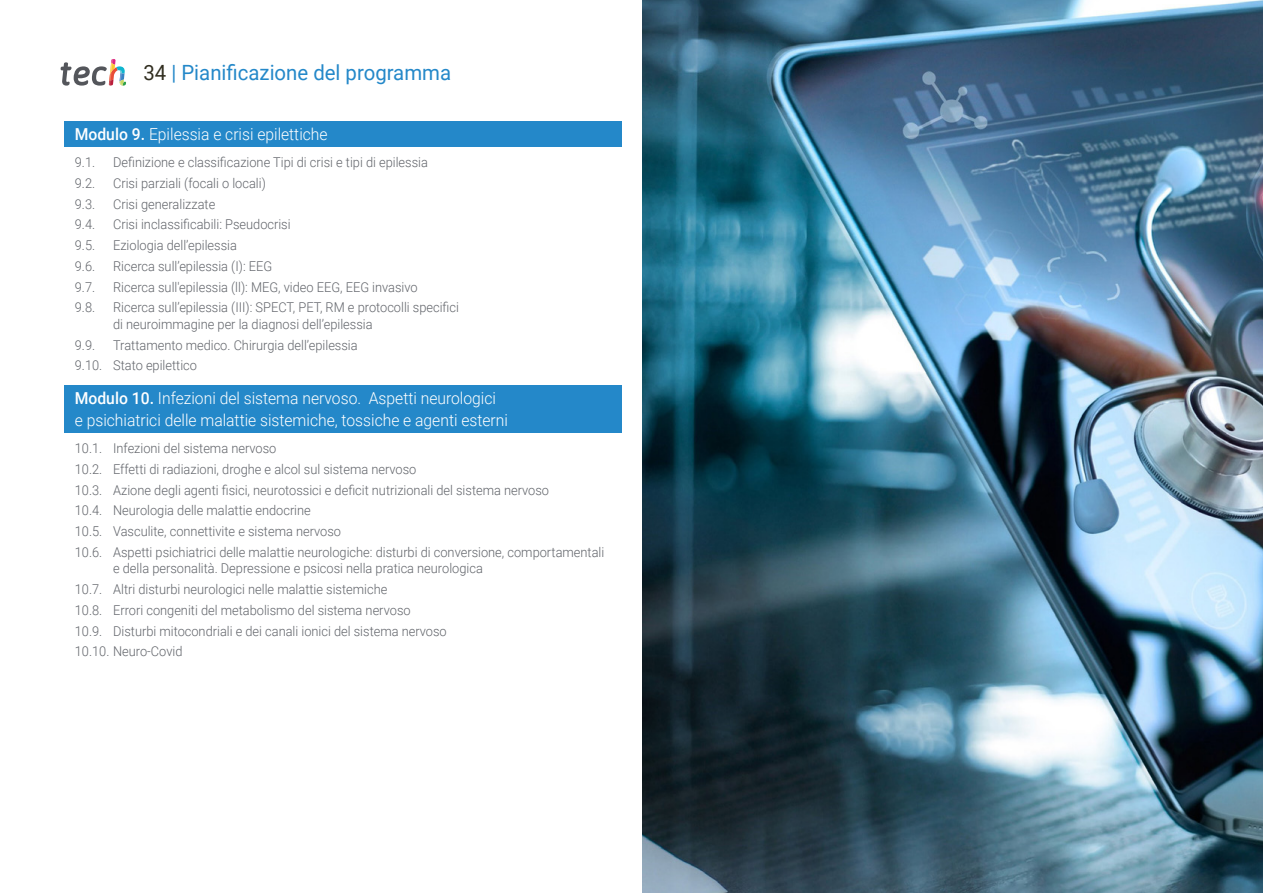
<style>
.page{position:relative;width:1263px;height:893px;background:#fff}
.page>*{position:absolute;margin:0;border:0;box-sizing:border-box;transform-origin:0 0}
.t1{font:21px "Roboto";color:#2488c9}
.t2{font:300 16.5px/22.5px "Roboto";color:#fff;scale:.95 1}
.t3{font:300 13.5px/20.7px "Roboto";color:#61646a;scale:.95 1}
.s1{color:#312e20}
.s2{font-weight:500}
</style>
<div class="page">
<div style="left:64px;top:121px;width:557px;height:25px;background:#2488c9"></div>
<div style="left:64px;top:385px;width:557px;height:47px;background:#2488c9"></div>
<svg style="left:61px;top:59px;width:65px;height:27px"></svg>
<img style="left:642px;top:0;width:621px;height:893px">
<h1 class="t1" style="left:144px;top:57px;width:309px"><span class="s1">34</span> | Pianificazione del programma</h1>
<p class="t2" style="left:75px;top:122px;width:268px"><span class="s2">Modulo 9.</span> Epilessia e crisi epilettiche</p>
<p class="t3" style="left:75px;top:151px;width:23px">9.1.</p>
<p class="t3" style="left:113px;top:151px;width:333px">Definizione e classificazione Tipi di crisi e tipi di epilessia</p>
<p class="t3" style="left:75px;top:172px;width:23px">9.2.</p>
<p class="t3" style="left:113px;top:172px;width:162px">Crisi parziali (focali o locali)</p>
<p class="t3" style="left:75px;top:193px;width:23px">9.3.</p>
<p class="t3" style="left:113px;top:193px;width:109px">Crisi generalizzate</p>
<p class="t3" style="left:75px;top:214px;width:23px">9.4.</p>
<p class="t3" style="left:113px;top:214px;width:188px">Crisi inclassificabili: Pseudocrisi</p>
<p class="t3" style="left:75px;top:234px;width:23px">9.5.</p>
<p class="t3" style="left:113px;top:234px;width:132px">Eziologia dell’epilessia</p>
<p class="t3" style="left:75px;top:255px;width:23px">9.6.</p>
<p class="t3" style="left:113px;top:255px;width:169px">Ricerca sull’epilessia (I): EEG</p>
<p class="t3" style="left:75px;top:276px;width:23px">9.7.</p>
<p class="t3" style="left:113px;top:276px;width:322px">Ricerca sull'epilessia (ll): MEG, video EEG, EEG invasivo</p>
<p class="t3" style="left:75px;top:297px;width:23px">9.8.</p>
<p class="t3" style="left:113px;top:299px;width:366px;line-height:16.5px">Ricerca sull’epilessia (III): SPECT, PET, RM e protocolli specifici di neuroimmagine per la diagnosi dell’epilessia</p>
<p class="t3" style="left:75px;top:334px;width:23px">9.9.</p>
<p class="t3" style="left:75px;top:334px;width:299px;text-indent:38px">Trattamento medico. Chirurgia dell’epilessia<br>9.10. Stato epilettico</p>
<p class="t2" style="left:75px;top:386px;width:457px"><span class="s2">Modulo 10.</span> Infezioni del sistema nervoso. Aspetti neurologici e psichiatrici delle malattie sistemiche, tossiche e agenti esterni</p>
<p class="t3" style="left:75px;top:437px;width:559px">10.1. Infezioni del sistema nervoso<br>10.2. Effetti di radiazioni, droghe e alcol sul sistema nervoso<br>10.3. Azione degli agenti fisici, neurotossici e deficit nutrizionali del sistema nervoso<br>10.4. Neurologia delle malattie endocrine<br>10.5. Vasculite, connettivite e sistema nervoso<br>10.6. Aspetti psichiatrici delle malattie neurologiche: disturbi di conversione, comportamentali</p>
<p class="t3" style="left:75px;top:558px;width:431px;text-indent:38px">e della personalità. Depressione e psicosi nella pratica neurologica 10.7. Altri disturbi neurologici nelle malattie sistemiche<br>10.8. Errori congeniti del metabolismo del sistema nervoso<br>10.9. Disturbi mitocondriali e dei canali ionici del sistema nervoso 10.10. Neuro-Covid</p>
</div>
